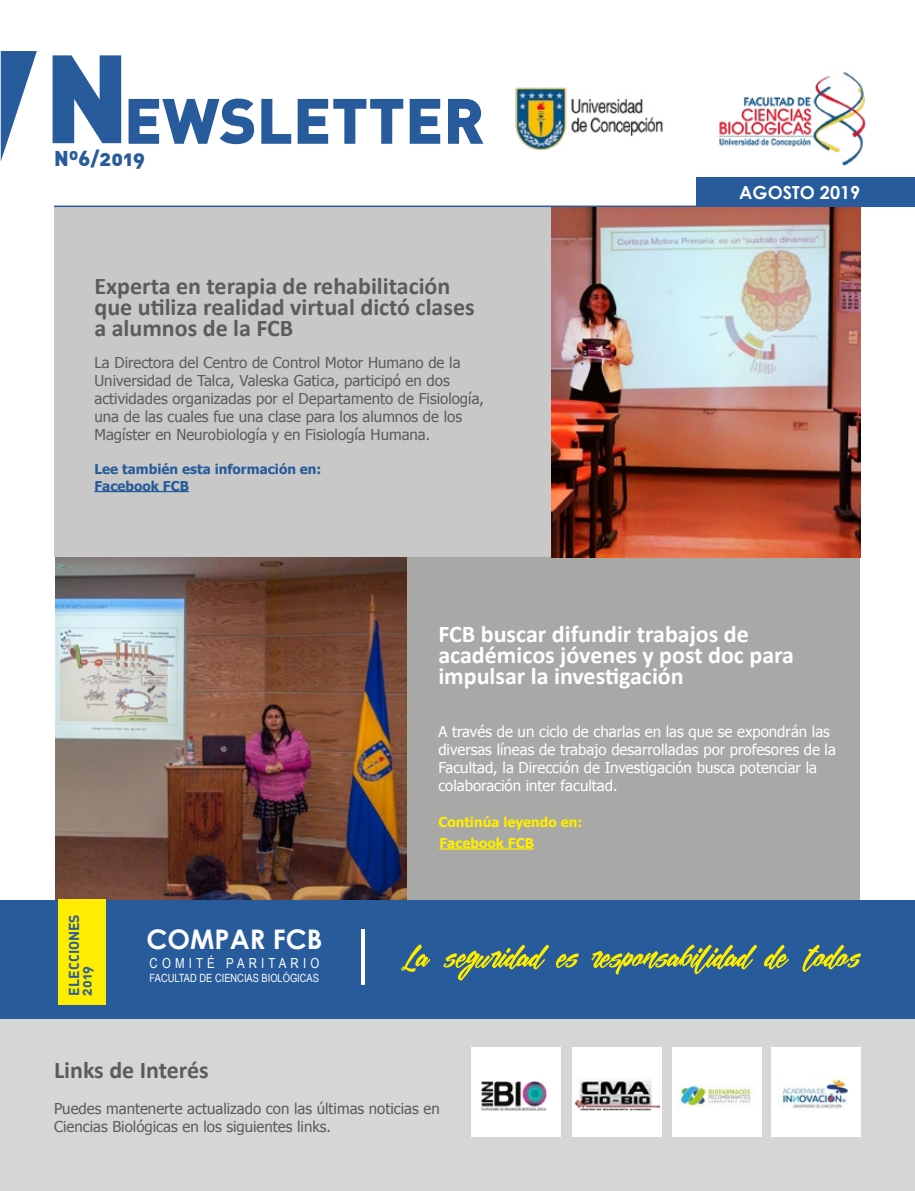
<style>
.page{position:relative;width:915px;height:1191px;background:#fff}
.page>*{position:absolute;margin:0;border:0;box-sizing:border-box;transform-origin:0 0}
.t1{font:900 63px "DIN Alternate";color:#275b9b}
.t2{font:700 27px "Century Gothic";color:#fff}
.t3{font:700 24px/21px "Calibri";color:#5c5c5b}
.t4{font:700 24px/21px "Calibri";color:#fff}
.t5{font:900 21px "DIN Alternate";color:#275b9b}
.t6{font:700 18px "Century Gothic";color:#fff}
.t7{font:15px/18px "Tahoma";color:#5c5c5b}
.t8{font:15px/18px "Tahoma";color:#fff}
.t9{font:700 14.1px/12.8px "DIN Alternate";color:#275b9b}
.t10{font:13.8px "Arial Narrow";letter-spacing:.3em;color:#fff}
.t11{font:700 13.5px/16.2px "Tahoma";color:#275b9b}
.t12{font:700 13.5px/21.1px "Tahoma";color:#ffed00}
.t13{font:11.4px "Arial Narrow";color:#fff}
.s1{font-size:123.3px}
</style>
<div class="page">
<div style="left:331px;top:557px;width:529px;height:343px;background:#a8a8a7"></div>
<div style="left:1px;top:1018px;width:913px;height:173px;background:#d6d6d6"></div>
<div style="left:54px;top:207px;width:556px;height:350px;background:#c8c8c8"></div>
<div style="left:695px;top:177px;width:218px;height:28px;background:#275b9b"></div>
<img style="left:717px;top:72px;width:149px;height:94px">
<img style="left:515px;top:87px;width:149px;height:64px">
<svg style="left:1px;top:51px;width:36px;height:110px"></svg>
<hr style="left:94px;top:491px;width:95px;height:1px;background:#275b9b">
<div style="left:572px;top:1047px;width:89px;height:90px;background:#fff"></div>
<div style="left:672px;top:1047px;width:89px;height:90px;background:#fff"></div>
<div style="left:770px;top:1047px;width:90px;height:90px;background:#fff"></div>
<div style="left:471px;top:1047px;width:89px;height:90px;background:#fff"></div>
<img style="left:481px;top:1081px;width:65px;height:29px">
<img style="left:574px;top:1078px;width:85px;height:32px">
<img style="left:679px;top:1085px;width:73px;height:23px">
<img style="left:779px;top:1078px;width:69px;height:32px">
<hr style="left:54px;top:205px;width:860px;height:2px;background:#275b9b">
<hr style="left:439px;top:848px;width:94px;height:1px;background:#ffed00">
<img style="left:551px;top:207px;width:309px;height:350px">
<img style="left:55px;top:557px;width:351px;height:343px">
<div style="left:1px;top:900px;width:913px;height:118px;background:#275b9b"></div>
<div style="left:58px;top:899px;width:47px;height:106px;background:#ffed00"></div>
<hr style="left:362px;top:929px;width:3px;height:55px;background:#fff">
<svg style="left:401px;top:944px;width:460px;height:36px"></svg>
<h1 class="t1" style="left:44px;top:79px;width:442px"><span class="s1">N</span>EWSLETTER</h1>
<h3 class="t5" style="left:54px;top:144px;width:92px">Nº6/2019</h3>
<h3 class="t3" style="left:94px;top:274px;width:381px">Experta en terapia de rehabilitación que utiliza realidad virtual dictó clases a alumnos de la FCB</h3>
<p class="t7" style="left:94px;top:354px;width:391px">La Directora del Centro de Control Motor Humano de la Universidad de Talca, Valeska Gatica, participó en dos actividades organizadas por el Departamento de Fisiología, una de las cuales fue una clase para los alumnos de los Magíster en Neurobiología y en Fisiología Humana.</p>
<p class="t11" style="left:94px;top:462px;width:228px">Lee también esta información en:<br>Facebook FCB</p>
<p class="t6" style="left:739px;top:178px;width:122px">AGOSTO 2019</p>
<p class="t9" style="left:67px;top:995px;width:83px;rotate:-90deg">ELECCIONES<br>2019</p>
<h2 class="t2" style="left:146px;top:918px;width:178px">COMPAR FCB</h2>
<p class="t10" style="left:149px;top:953px;width:171px">COMITÉ PARITARIO</p>
<p class="t13" style="left:149px;top:969px;width:171px">FACULTAD DE CIENCIAS BIOLÓGICAS</p>
<h3 class="t4" style="left:438px;top:623px;width:357px">FCB buscar difundir trabajos de académicos jóvenes y post doc para impulsar la investigación</h3>
<p class="t8" style="left:438px;top:723px;width:399px">A través de un ciclo de charlas en las que se expondrán las diversas líneas de trabajo desarrolladas por profesores de la Facultad, la Dirección de Investigación busca potenciar la colaboración inter facultad.</p>
<p class="t12" style="left:438px;top:812px;width:145px">Continúa leyendo en:<br>Facebook FCB</p>
<h3 class="t3" style="left:54px;top:1058px;width:156px">Links de Interés</h3>
<p class="t7" style="left:54px;top:1100px;width:387px">Puedes mantenerte actualizado con las últimas noticias en<br>Ciencias Biológicas en los siguientes links.</p>
</div>
